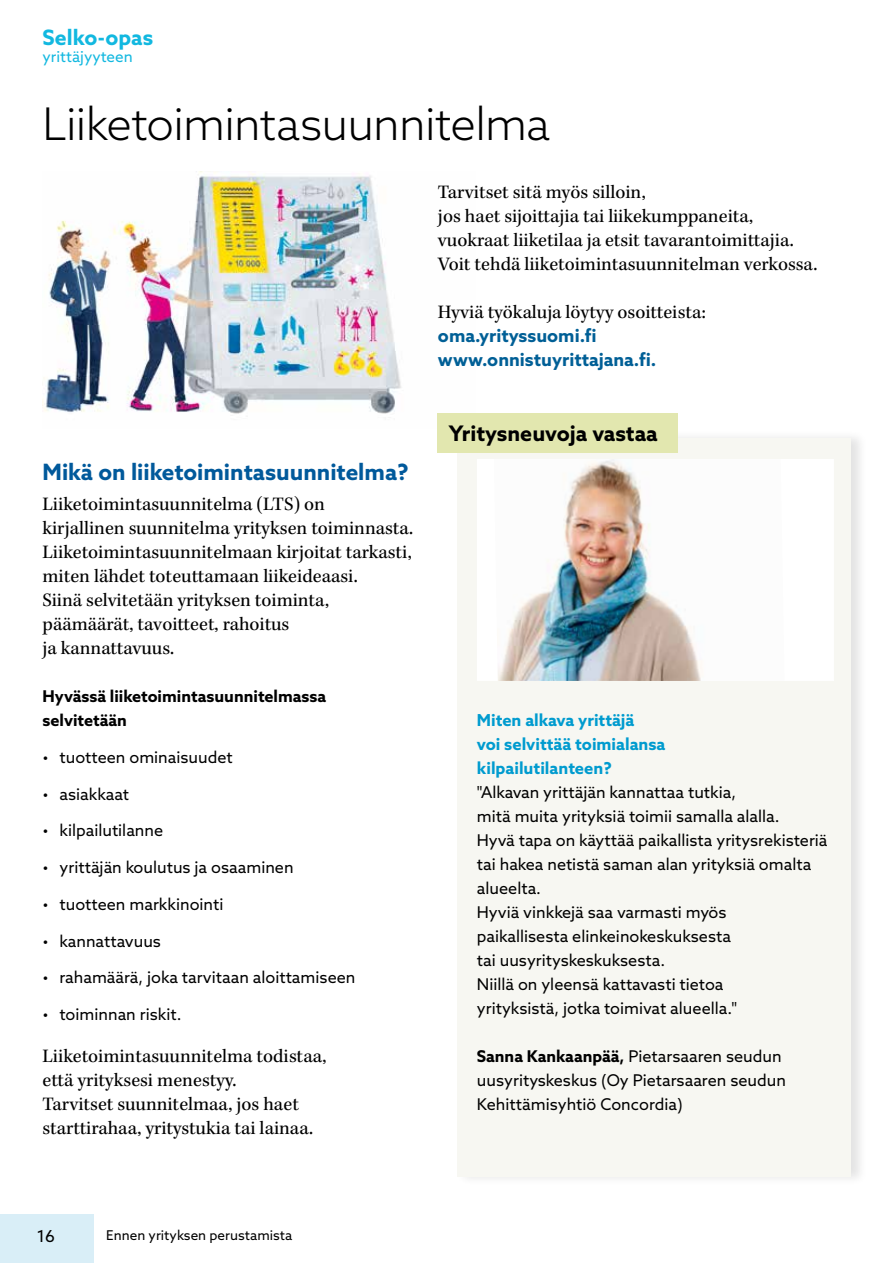
<style>
.page{position:relative;width:893px;height:1263px;background:#fff}
.page>*{position:absolute;margin:0;border:0;box-sizing:border-box;transform-origin:0 0}
.t1{font:300 45px "Azo Sans";letter-spacing:-.015em;color:#000}
.t2{font:700 22.5px "Azo Sans";color:#00599b}
.t3{font:700 21.45px "Azo Sans";color:#000}
.t4{font:700 21.15px "Azo Sans";color:#12b8e0}
.t5{font:19.5px/24px "Kepler Std";color:#000}
.t6{font:700 18px/24px "Azo Sans";color:#005f96}
.t7{font:700 16.5px/24px "Azo Sans";color:#009bcf}
.t8{font:16.5px "Azo Sans";color:#000}
.t9{font:16.2px/24px "Azo Sans";color:#000}
.t10{font:700 16.2px/24px "Azo Sans";color:#000}
.t11{font:15.3px "Azo Sans";color:#12b8e0}
.t12{font:13.5px "Azo Sans";color:#000}
.s1{font-weight:700}
</style>
<div class="page">
<div style="left:0;top:1214px;width:94px;height:49px;background:#d9eef7"></div>
<img style="left:43px;top:171px;width:395px;height:257px">
<div style="left:456px;top:430px;width:412px;height:756px;background:#000;opacity:.11"></div>
<div style="left:457px;top:439px;width:393px;height:738px;background:#f7f7f2"></div>
<div style="left:477px;top:459px;width:357px;height:222px;background:#fff"></div>
<img style="left:498px;top:459px;width:203px;height:222px">
<div style="left:438px;top:413px;width:240px;height:39px;background:#e2e7af"></div>
<h3 class="t4" style="left:43px;top:23px;width:112px">Selko-opas</h3>
<p class="t11" style="left:43px;top:46px;width:92px">yrittäjyyteen</p>
<h1 class="t1" style="left:43px;top:95px;width:509px">Liiketoimintasuunnitelma</h1>
<p class="t5" style="left:438px;top:181px;width:381px">Tarvitset sitä myös silloin,<br>jos haet sijoittajia tai liikekumppaneita, vuokraat liiketilaa ja etsit tavarantoimittajia.<br>Voit tehdä liiketoimintasuunnitelman verkossa.</p>
<p class="t5" style="left:438px;top:301px;width:269px">Hyviä työkaluja löytyy osoitteista:</p>
<p class="t6" style="left:438px;top:323px;width:220px">oma.yrityssuomi.fi www.onnistuyrittajana.fi.</p>
<h2 class="t2" style="left:43px;top:457px;width:368px">Mikä on liiketoimintasuunnitelma?</h2>
<p class="t5" style="left:43px;top:493px;width:372px">Liiketoimintasuunnitelma (LTS) on<br>kirjallinen suunnitelma yrityksen toiminnasta.<br>Liiketoimintasuunnitelmaan kirjoitat tarkasti, miten lähdet toteuttamaan liikeideaasi.<br>Siinä selvitetään yrityksen toiminta, päämäärät, tavoitteet, rahoitus<br>ja kannattavuus.</p>
<p class="t10" style="left:43px;top:684px;width:285px">Hyvässä liiketoimintasuunnitelmassa selvitetään</p>
<p class="t9" style="left:43px;top:745px;width:192px">• tuotteen ominaisuudet</p>
<p class="t9" style="left:43px;top:782px;width:88px">• asiakkaat</p>
<p class="t9" style="left:43px;top:818px;width:122px">• kilpailutilanne</p>
<p class="t9" style="left:43px;top:855px;width:253px">• yrittäjän koulutus ja osaaminen</p>
<p class="t9" style="left:43px;top:892px;width:182px">• tuotteen markkinointi</p>
<p class="t9" style="left:43px;top:929px;width:120px">• kannattavuus</p>
<p class="t9" style="left:43px;top:965px;width:314px">• rahamäärä, joka tarvitaan aloittamiseen</p>
<p class="t9" style="left:43px;top:1002px;width:140px">• toiminnan riskit.</p>
<p class="t5" style="left:43px;top:1045px;width:285px">Liiketoimintasuunnitelma todistaa, että yrityksesi menestyy.<br>Tarvitset suunnitelmaa, jos haet starttirahaa, yritystukia tai lainaa.</p>
<h3 class="t3" style="left:449px;top:419px;width:210px">Yritysneuvoja vastaa</h3>
<p class="t7" style="left:477px;top:708px;width:190px">Miten alkava yrittäjä<br>voi selvittää toimialansa kilpailutilanteen?</p>
<p class="t9" style="left:477px;top:780px;width:352px">"Alkavan yrittäjän kannattaa tutkia,<br>mitä muita yrityksiä toimii samalla alalla.<br>Hyvä tapa on käyttää paikallista yritysrekisteriä tai hakea netistä saman alan yrityksiä omalta alueelta.<br>Hyviä vinkkejä saa varmasti myös<br>paikallisesta elinkeinokeskuksesta<br>tai uusyrityskeskuksesta.<br>Niillä on yleensä kattavasti tietoa<br>yrityksistä, jotka toimivat alueella."</p>
<p class="t9" style="left:477px;top:1044px;width:311px"><span class="s1">Sanna Kankaanpää,</span> Pietarsaaren seudun uusyrityskeskus (Oy Pietarsaaren seudun<br>Kehittämisyhtiö Concordia)</p>
<p class="t8" style="left:37px;top:1225px;width:20px">16</p>
<p class="t12" style="left:106px;top:1227px;width:187px">Ennen yrityksen perustamista</p>
</div>
